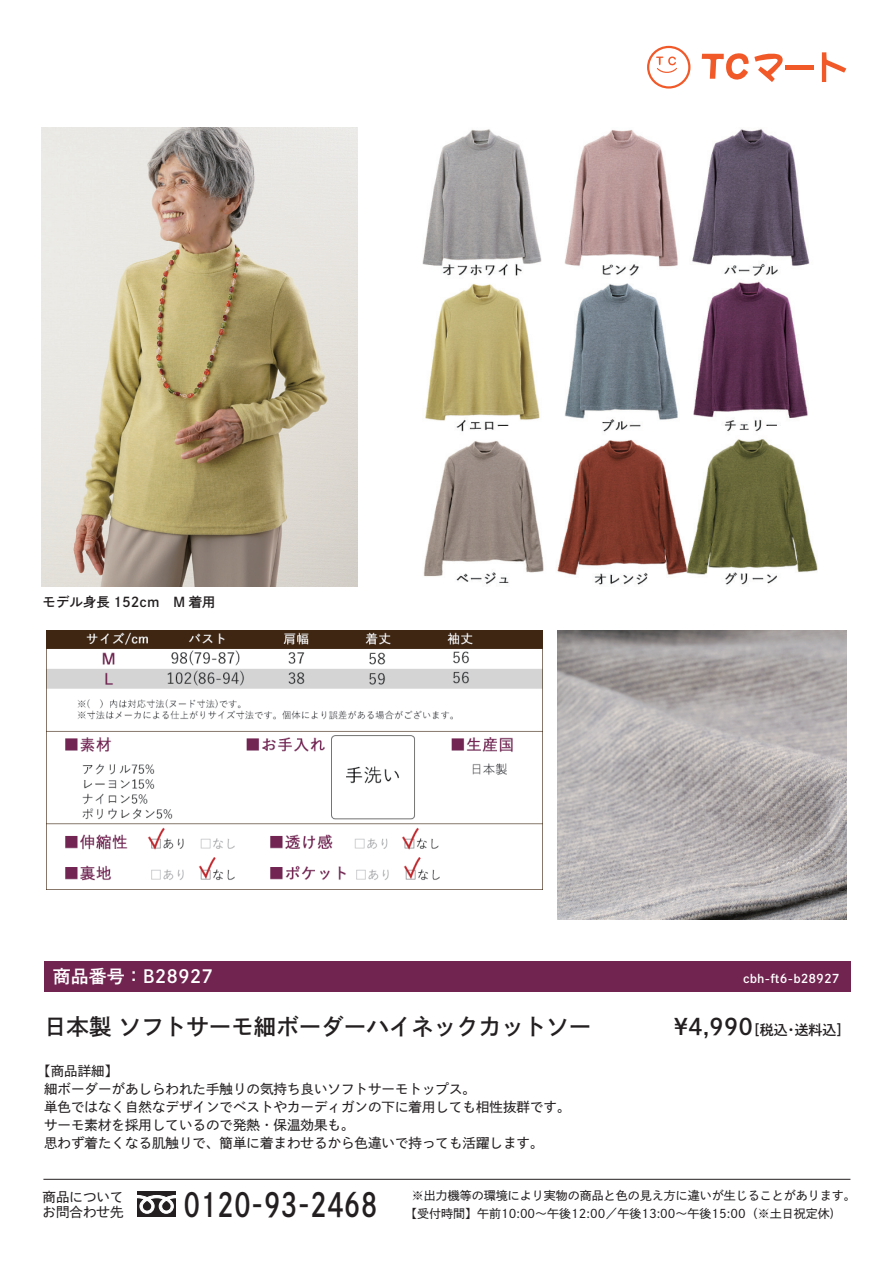
<style>
.page{position:relative;width:893px;height:1263px;background:#fff}
.page>*{position:absolute;margin:0;border:0;box-sizing:border-box;transform-origin:0 0}
.t1{font:32.55px "DNP Shuei Go Kin Std B";color:#231f20;scale:.8 1}
.t2{font:22.5px "DNP Shuei Go Kin Std B";color:#231f20}
.t3{font:18px "DNP Shuei Go Kin Std B";color:#fff}
.t4{font:13.95px "DNP Shuei Go Kin Std B";color:#231f20}
.t5{font:13.5px/18px "DNP Shuei Go Kin Std M";color:#231f20}
.t6{font:13.5px "DNP Shuei Go Kin Std B";color:#231f20}
.t7{font:12px "DNP Shuei Go Kin Std M";color:#231f20}
.t8{font:12px "DNP Shuei Go Kin Std B";color:#fff}
.s1{font-size:22.5px}
</style>
<div class="page">
<img style="left:422px;top:129px;width:396px;height:456px">
<img style="left:557px;top:630px;width:289px;height:289px">
<img style="left:46px;top:630px;width:496px;height:259px">
<img style="left:41px;top:128px;width:317px;height:458px">
<div style="left:44px;top:961px;width:806px;height:31px;background:#712450"></div>
<div style="left:137px;top:1191px;width:39px;height:26px;background:#231f20"></div>
<svg style="left:137px;top:1195px;width:39px;height:19px"></svg>
<hr style="left:43px;top:1179px;width:807px;height:1px;background:#231f20">
<svg style="left:822px;top:52px;width:24px;height:30px"></svg>
<svg style="left:702px;top:53px;width:81px;height:29px"></svg>
<div style="left:785px;top:65px;width:28px;height:5px;background:#f15929"></div>
<svg style="left:647px;top:46px;width:43px;height:43px"></svg>
<div style="left:649px;top:48px;width:39px;height:38px;background:#fff;border-radius:50%"></div>
<svg style="left:656px;top:56px;width:21px;height:17px"></svg>
<p class="t6" style="left:43px;top:592px;width:175px">モデル身長 152cm　M 着用</p>
<h3 class="t3" style="left:53px;top:964px;width:162px">商品番号：B28927</h3>
<p class="t8" style="left:743px;top:970px;width:98px">cbh-ft6-b28927</p>
<h2 class="t2" style="left:44px;top:1011px;width:549px">日本製 ソフトサーモ細ボーダーハイネックカットソー</h2>
<p class="t4" style="left:674px;top:1020px;width:178px"><span class="s1">¥4,990</span>［税込・送料込］</p>
<p class="t5" style="left:44px;top:1062px;width:528px;text-indent:-7px">【商品詳細】<br>細ボーダーがあしらわれた手触りの気持ち良いソフトサーモトップス。<br>単色ではなく自然なデザインでベストやカーディガンの下に着用しても相性抜群です。サーモ素材を採用しているので発熱・保温効果も。<br>思わず着たくなる肌触りで、簡単に着まわせるから色違いで持っても活躍します。</p>
<p class="t5" style="left:43px;top:1189px;width:82px;line-height:15px">商品についてお問合わせ先</p>
<h1 class="t1" style="left:184px;top:1182px;width:244px">0120-93-2468</h1>
<p class="t7" style="left:412px;top:1188px;width:445px">※出力機等の環境により実物の商品と色の見え方に違いが生じることがあります。</p>
<p class="t7" style="left:411px;top:1205px;width:436px">【受付時間】午前10:00～午後12:00／午後13:00～午後15:00（※土日祝定休)　</p>
</div>
